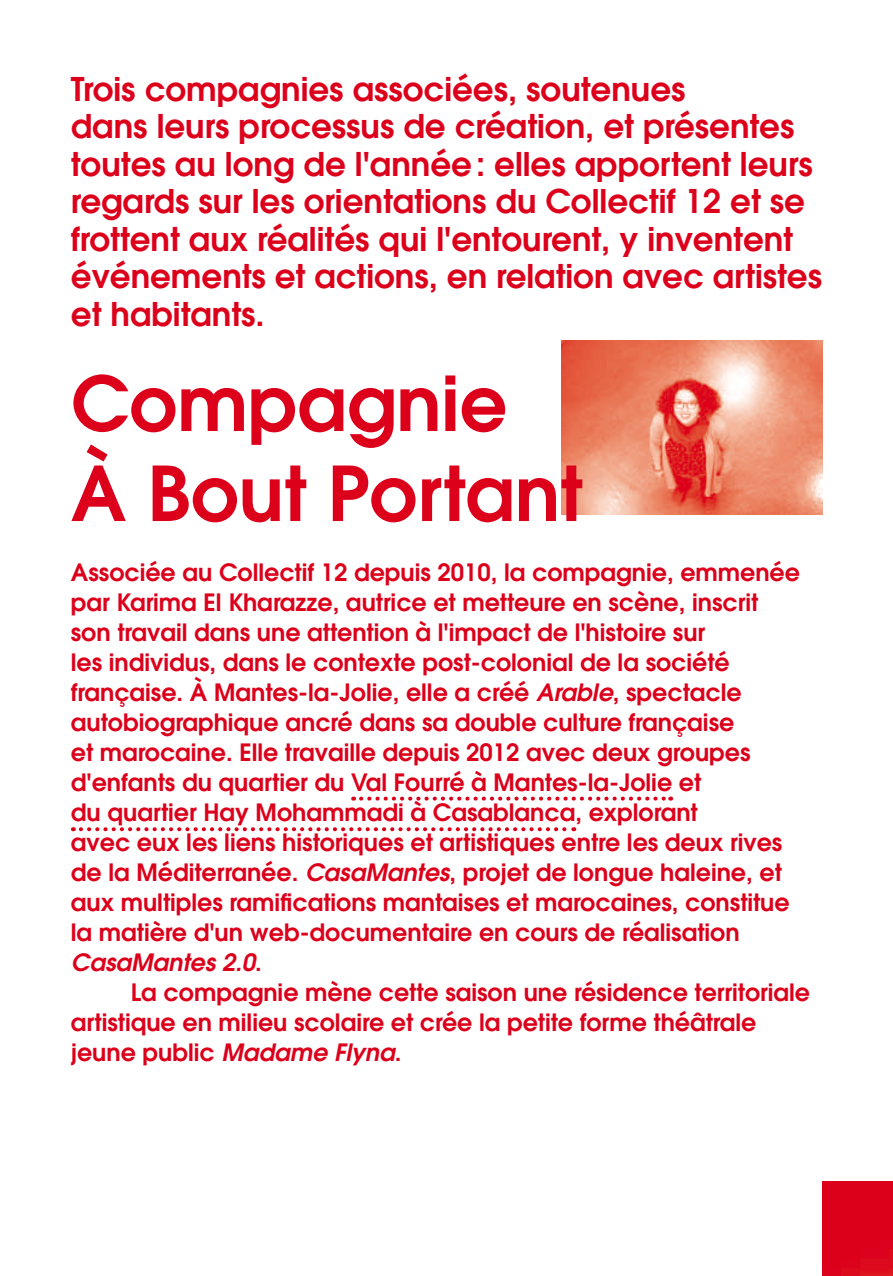
<style>
.page{position:relative;width:893px;height:1276px;background:#fff}
.page>*{position:absolute;margin:0;border:0;box-sizing:border-box;transform-origin:0 0}
.t1{font:600 75px/90px "ITC Avant Garde Pro";color:#dc001b}
.t2{font:600 32.5px/37.5px "ITC Avant Garde Pro";color:#dc001b}
.t3{font:600 23.75px/30px "ITC Avant Garde Pro";color:#dc001b}
.s1{font-style:italic}
</style>
<div class="page">
<img style="left:562px;top:341px;width:260px;height:173px">
<svg style="left:361px;top:796px;width:310px;height:4px"></svg>
<svg style="left:81px;top:827px;width:493px;height:4px"></svg>
<img style="left:822px;top:1181px;width:71px;height:95px">
<p class="t2" style="left:71px;top:70px;width:753px">Trois compagnies associées, soutenues<br>dans leurs processus de création, et présentes toutes au long de l'année: elles apportent leurs regards sur les orientations du Collectif 12 et se frottent aux réalités qui l'entourent, y inventent événements et actions, en relation avec artistes et habitants.</p>
<h1 class="t1" style="left:71px;top:357px;width:513px">Compagnie<br>À Bout Portant</h1>
<p class="t3" style="left:71px;top:557px;width:731px">Associée au Collectif 12 depuis 2010, la compagnie, emmenée par Karima El Kharazze, autrice et metteure en scène, inscrit son travail dans une attention à l'impact de l'histoire sur<br>les individus, dans le contexte post-colonial de la société française. À Mantes-la-Jolie, elle a créé <span class="s1">Arable</span>, spectacle autobiographique ancré dans sa double culture française<br>et marocaine. Elle travaille depuis 2012 avec deux groupes d'enfants du quartier du Val Fourré à Mantes-la-Jolie et<br>du quartier Hay Mohammadi à Casablanca, explorant<br>avec eux les liens historiques et artistiques entre les deux rives de la Méditerranée. <span class="s1">CasaMantes</span>, projet de longue haleine, et aux multiples ramifications mantaises et marocaines, constitue la matière d'un web-documentaire en cours de réalisation <span class="s1">CasaMantes 2.0</span>.</p>
<p class="t3" style="left:71px;top:977px;width:741px;text-indent:60px">La compagnie mène cette saison une résidence territoriale artistique en milieu scolaire et crée la petite forme théâtrale jeune public <span class="s1">Madame Flyna</span>.</p>
</div>
